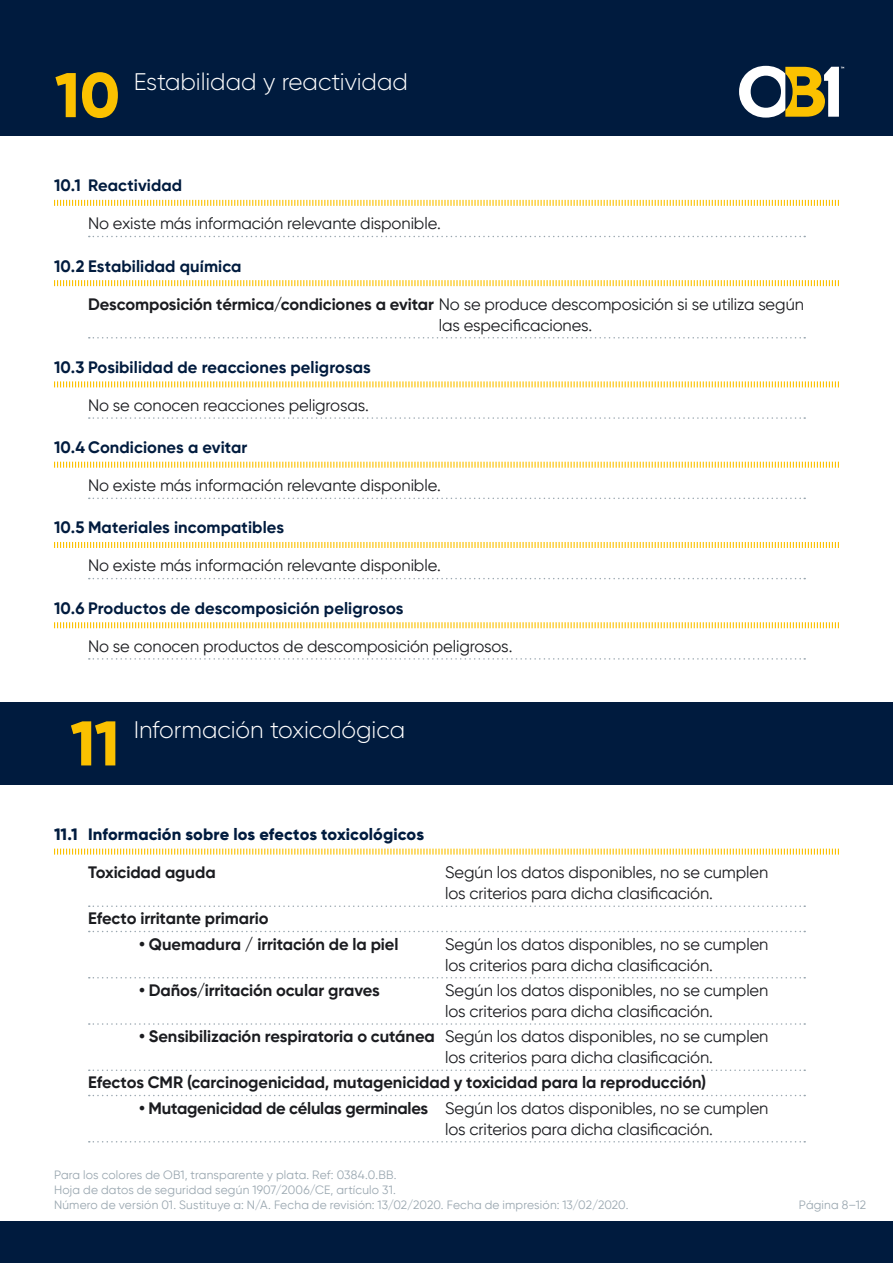
<style>
.page{position:relative;width:893px;height:1263px;background:#fff}
.page>*{position:absolute;margin:0;border:0;box-sizing:border-box;transform-origin:0 0}
.t1{font:800 63px "Gilroy";color:#fbc100}
.Main_Section{font:300 24px "Gilroy";letter-spacing:-.005em;color:#fff}
.Subset{font:16.5px/21px "Gilroy";letter-spacing:-.005em;color:#1b1c20}
.Subset-2{font:700 16.5px "Gilroy";letter-spacing:-.005em;color:#1b1c20}
.Section{font:700 16.5px "Gilroy";letter-spacing:.005em;color:#001b3e}
.Section-2{font:800 16.5px "Gilroy";letter-spacing:.005em;color:#001b3e}
.t2{font:12px/15px "Gilroy";letter-spacing:.015em;color:#9aa7b0}
.s1{font-weight:700}
</style>
<div class="page">
<div style="left:0;top:0;width:893px;height:136px;background:#001b3e"></div>
<svg style="left:739px;top:66px;width:105px;height:52px"></svg>
<div style="left:0;top:1222px;width:893px;height:41px;background:#001b3e"></div>
<svg style="left:54px;top:199px;width:785px;height:7px"></svg>
<svg style="left:89px;top:236px;width:716px;height:1px"></svg>
<svg style="left:54px;top:280px;width:785px;height:7px"></svg>
<svg style="left:89px;top:337px;width:716px;height:1px"></svg>
<svg style="left:54px;top:381px;width:785px;height:7px"></svg>
<svg style="left:89px;top:417px;width:716px;height:2px"></svg>
<svg style="left:54px;top:461px;width:785px;height:7px"></svg>
<svg style="left:89px;top:498px;width:716px;height:1px"></svg>
<svg style="left:54px;top:542px;width:785px;height:6px"></svg>
<svg style="left:89px;top:578px;width:716px;height:1px"></svg>
<svg style="left:54px;top:622px;width:785px;height:7px"></svg>
<svg style="left:89px;top:658px;width:716px;height:2px"></svg>
<svg style="left:54px;top:848px;width:785px;height:7px"></svg>
<svg style="left:89px;top:905px;width:716px;height:2px"></svg>
<svg style="left:89px;top:931px;width:716px;height:1px"></svg>
<svg style="left:89px;top:977px;width:716px;height:1px"></svg>
<svg style="left:89px;top:1023px;width:716px;height:2px"></svg>
<svg style="left:89px;top:1069px;width:716px;height:2px"></svg>
<svg style="left:89px;top:1095px;width:716px;height:1px"></svg>
<svg style="left:89px;top:1141px;width:716px;height:1px"></svg>
<div style="left:0;top:702px;width:893px;height:82px;background:#001b3e"></div>
<p class="t1" style="left:55px;top:55px;width:66px">10</p>
<p class="Main_Section" style="left:134px;top:67px;width:276px">Estabilidad y reactividad</p>
<p class="Section" style="left:54px;top:175px;width:130px">10.1 Reactividad</p>
<p class="Subset" style="left:88px;top:213px;width:354px">No existe más información relevante disponible.</p>
<p class="Section" style="left:54px;top:256px;width:189px">10.2 Estabilidad química</p>
<p class="Subset" style="left:439px;top:293px;width:367px;text-indent:-351px"><span class="s1">Descomposición térmica/condiciones a evitar</span> No se produce descomposición si se utiliza según las especificaciones.</p>
<p class="Section" style="left:54px;top:357px;width:318px">10.3 Posibilidad de reacciones peligrosas</p>
<p class="Subset" style="left:88px;top:394px;width:282px">No se conocen reacciones peligrosas.</p>
<p class="Section" style="left:54px;top:437px;width:195px">10.4 Condiciones a evitar</p>
<p class="Subset" style="left:88px;top:475px;width:354px">No existe más información relevante disponible.</p>
<p class="Section" style="left:54px;top:517px;width:232px">10.5 Materiales incompatibles</p>
<p class="Subset" style="left:88px;top:555px;width:354px">No existe más información relevante disponible.</p>
<p class="Section" style="left:54px;top:598px;width:351px">10.6 Productos de descomposición peligrosos</p>
<p class="Subset" style="left:88px;top:635px;width:426px">No se conocen productos de descomposición peligrosos.</p>
<p class="t1" style="left:70px;top:704px;width:51px">11</p>
<p class="Main_Section" style="left:134px;top:715px;width:273px">Información toxicológica</p>
<p class="Section-2" style="left:54px;top:824px;width:372px">11.1 Información sobre los efectos toxicológicos</p>
<p class="Subset-2" style="left:88px;top:862px;width:129px">Toxicidad aguda</p>
<p class="Subset" style="left:445px;top:862px;width:325px">Según los datos disponibles, no se cumplen los criterios para dicha clasificación.</p>
<p class="Subset-2" style="left:88px;top:908px;width:182px">Efecto irritante primario</p>
<p class="Subset-2" style="left:139px;top:933px;width:261px">• Quemadura / irritación de la piel</p>
<p class="Subset" style="left:445px;top:933px;width:325px">Según los datos disponibles, no se cumplen los criterios para dicha clasificación.</p>
<p class="Subset-2" style="left:139px;top:980px;width:242px">• Daños/irritación ocular graves</p>
<p class="Subset" style="left:445px;top:979px;width:325px">Según los datos disponibles, no se cumplen los criterios para dicha clasificación.</p>
<p class="Subset" style="left:445px;top:1026px;width:325px;text-indent:-306px"><span class="s1">• Sensibilización respiratoria o cutánea</span> Según los datos disponibles, no se cumplen los criterios para dicha clasificación.</p>
<p class="Subset-2" style="left:88px;top:1072px;width:620px">Efectos CMR (carcinogenicidad, mutagenicidad y toxicidad para la reproducción)</p>
<p class="Subset" style="left:445px;top:1097px;width:325px;text-indent:-306px"><span class="s1">• Mutagenicidad de células germinales</span> Según los datos disponibles, no se cumplen los criterios para dicha clasificación.</p>
<p class="t2" style="left:54px;top:1167px;width:576px">Para los colores de OB1, transparente y plata. Ref: 0384.0.BB.<br>Hoja de datos de seguridad según 1907/2006/CE, artículo 31.<br>Número de versión 01. Sustituye a: N/A. Fecha de revisión: 13/02/2020. Fecha de impresión: 13/02/2020.</p>
<p class="t2" style="left:799px;top:1197px;width:69px">Página 8–12</p>
</div>
